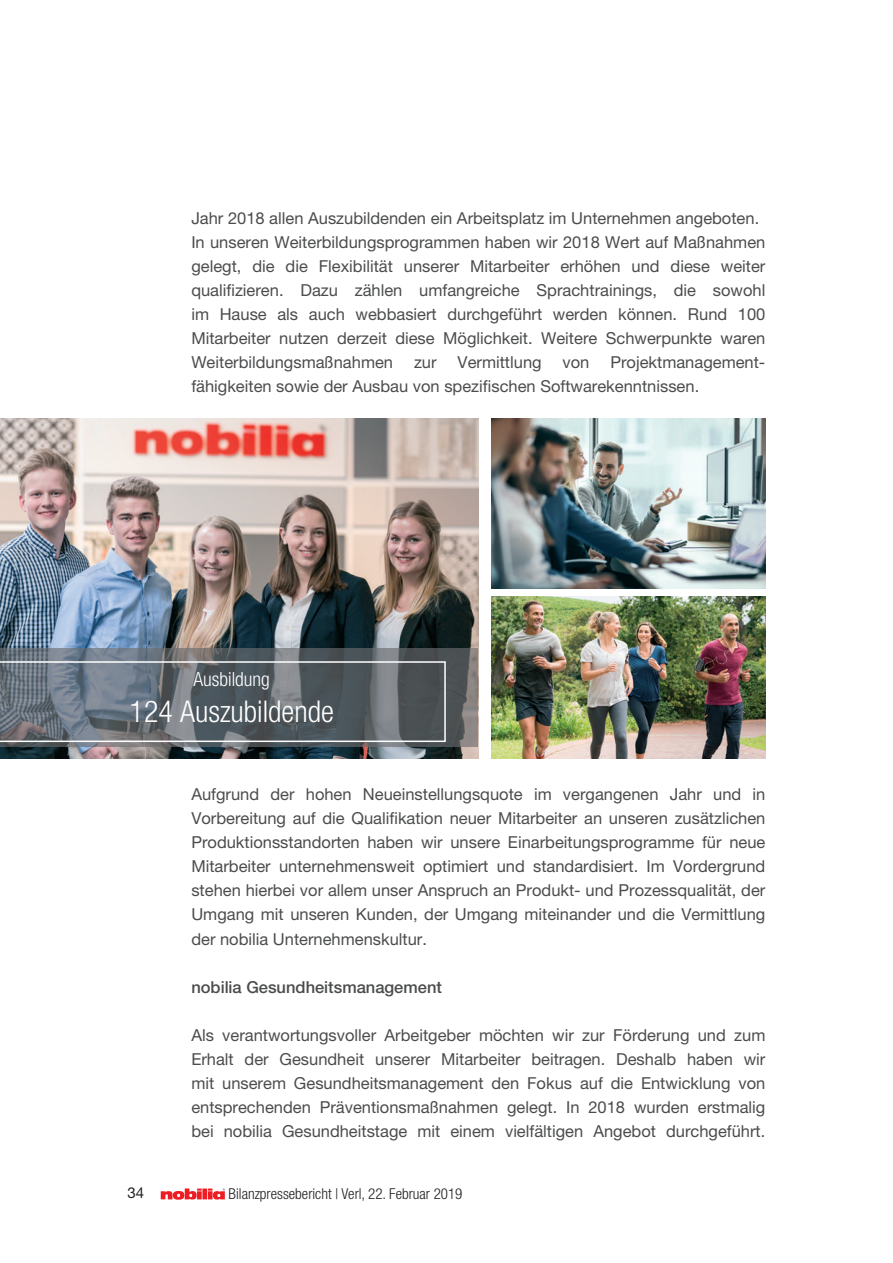
<style>
.page{position:relative;width:893px;height:1263px;background:#fff}
.page>*{position:absolute;margin:0;border:0;box-sizing:border-box;transform-origin:0 0}
.Mengentext{font:300 condensed 30px "Helvetica Neue LT Pro";color:#fff}
.Mengentext-2{font:300 condensed 19.5px "Helvetica Neue LT Pro";color:#fff}
.Mengentext-3{font:16.5px/24px "Helvetica Neue LT Pro";color:#4b4c4d;text-align:justify}
.Zwischenüberschrift{font:500 16.5px "Helvetica Neue LT Pro";color:#4b4c4d}
.t1{font:300 condensed 15px "Helvetica Neue LT Pro";color:#231f20}
.t2{font:15px "Helvetica Neue LT Pro";color:#231f20}
</style>
<div class="page">
<svg style="left:161px;top:1188px;width:64px;height:12px"></svg>
<img style="left:491px;top:419px;width:274px;height:170px">
<img style="left:491px;top:596px;width:274px;height:162px">
<img style="left:0;top:419px;width:478px;height:340px">
<svg style="left:0;top:648px;width:478px;height:99px;background:#63686c"></svg>
<svg style="left:0;top:661px;width:446px;height:81px;background:#666d74"></svg>
<p class="Mengentext-3" style="left:191px;top:206px;width:569px">Jahr 2018 allen Auszubildenden ein Arbeitsplatz im Unternehmen angeboten.</p>
<p class="Mengentext-3" style="left:191px;top:230px;width:576px">In unseren Weiterbildungsprogrammen haben wir 2018 Wert auf Maßnahmen gelegt, die die Flexibilität unserer Mitarbeiter erhöhen und diese weiter qualifizieren. Dazu zählen umfangreiche Sprachtrainings, die sowohl im Hause als auch webbasiert durchgeführt werden können. Rund 100<br>Mitarbeiter nutzen derzeit diese Möglichkeit. Weitere Schwerpunkte waren Weiterbildungsmaßnahmen</p>
<p class="Mengentext-3" style="left:191px;top:350px;width:574px;text-indent:419px">Projektmanagement&shy;fähigkeiten sowie der Ausbau von spezifischen Softwarekenntnissen.</p>
<p class="Mengentext-3" style="left:414px;top:350px;width:24px">zur</p>
<p class="Mengentext-3" style="left:458px;top:350px;width:86px">Vermittlung</p>
<p class="Mengentext-3" style="left:563px;top:350px;width:28px">von</p>
<p class="Mengentext-2" style="left:193px;top:668px;width:78px">Ausbildung</p>
<p class="Mengentext" style="left:130px;top:694px;width:206px">124 Auszubildende</p>
<p class="Mengentext-3" style="left:191px;top:782px;width:576px">Aufgrund der hohen Neueinstellungsquote im vergangenen Jahr und in Vorbereitung auf die Qualifikation neuer Mitarbeiter an unseren zusätzlichen Produktionsstandorten haben wir unsere Einarbeitungsprogramme für neue Mitarbeiter unternehmensweit optimiert und standardisiert. Im Vordergrund stehen hierbei vor allem unser Anspruch an Produkt- und Prozessqualität, der Umgang mit unseren Kunden, der Umgang miteinander und die Vermittlung der nobilia Unternehmenskultur.</p>
<p class="Zwischenüberschrift" style="left:191px;top:977px;width:252px">nobilia Gesundheitsmanagement</p>
<p class="Mengentext-3" style="left:191px;top:1022px;width:576px">Als verantwortungsvoller Arbeitgeber möchten wir zur Förderung und zum Erhalt der Gesundheit unserer Mitarbeiter beitragen. Deshalb haben wir mit unserem Gesundheitsmanagement den Fokus auf die Entwicklung von entsprechenden Präventionsmaßnahmen gelegt. In 2018 wurden erstmalig bei nobilia Gesundheitstage mit einem vielfältigen Angebot durchgeführt.</p>
<p class="t2" style="left:128px;top:1183px;width:18px">34</p>
<p class="t1" style="left:229px;top:1185px;width:235px">Bilanzpressebericht | Verl, 22. Februar 2019</p>
</div>
